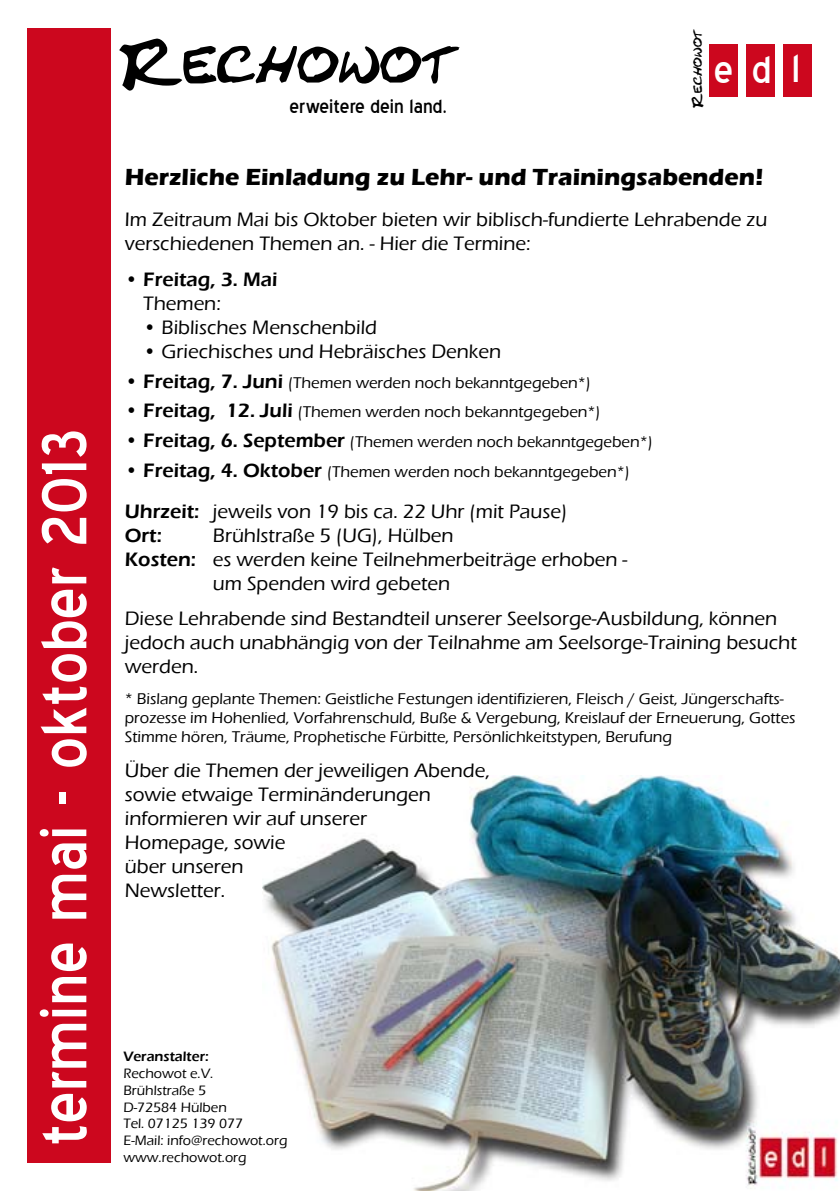
<style>
.page{position:relative;width:840px;height:1191px;background:#fff}
.page>*{position:absolute;margin:0;border:0;box-sizing:border-box;transform-origin:0 0}
.t1{font:80px "Blue Highway";color:#fff}
.t2{font:52px "Cracked Johnnie";color:#000}
.t3{font:48px "Blue Highway";color:#fff}
.t4{font:700 24px "Eras ITC";color:#000}
.t5{font:24px "Blue Highway";color:#000}
.t6{font:500 20px/24px "Eras ITC";color:#000}
.t7{font:600 20px/24px "Eras ITC";color:#000}
.t8{font:500 16px/19.2px "Eras ITC";color:#000}
.t9{font:500 14px/16.8px "Eras ITC";color:#000}
.t10{font:600 14px "Eras ITC";color:#000}
.t11{font:12px "Cracked Johnnie";color:#000}
.s1{font-weight:500}
.s2{font-size:20px}
.s3{font-weight:600;font-size:20px}
.s4{font-weight:600}
</style>
<div class="page">
<div style="left:27px;top:28px;width:83px;height:1134px;background:#cc071e"></div>
<img style="left:262px;top:775px;width:577px;height:416px">
<div style="left:708px;top:44px;width:29px;height:52px;background:#cc071e"></div>
<div style="left:745px;top:44px;width:29px;height:52px;background:#cc071e"></div>
<div style="left:782px;top:44px;width:29px;height:52px;background:#cc071e"></div>
<h1 class="t1" style="left:30px;top:1145px;width:718px;rotate:-90deg">termine mai - oktober 2013</h1>
<h2 class="t2" style="left:119px;top:38px;width:338px">Rechowot</h2>
<p class="t5" style="left:289px;top:96px;width:159px">erweitere dein land.</p>
<p class="t11" style="left:691px;top:108px;width:80px;rotate:-90deg">Rechowot</p>
<h3 class="t3" style="left:713px;top:49px;width:88px">edl</h3>
<p class="t4" style="left:125px;top:164px;width:639px">Herzliche Einladung zu Lehr- und Trainingsabenden!</p>
<p class="t6" style="left:125px;top:208px;width:643px">Im Zeitraum Mai bis Oktober bieten wir biblisch-fundierte Lehrabende zu verschiedenen Themen an. - Hier die Termine:</p>
<p class="t7" style="left:143px;top:267px;width:136px;text-indent:-18px"><span class="s1">•</span> Freitag, 3. Mai<br><span class="s1">Themen:</span></p>
<p class="t6" style="left:143px;top:315px;width:235px">• Biblisches Menschenbild</p>
<p class="t6" style="left:143px;top:339px;width:359px">• Griechisches und Hebräisches Denken</p>
<p class="t8" style="left:125px;top:373px;width:467px"><span class="s2">•</span> <span class="s3">Freitag, 7. Juni</span> (Themen werden noch bekanntgegeben*)</p>
<p class="t8" style="left:125px;top:402px;width:477px"><span class="s2">•</span> <span class="s3">Freitag, 12. Juli</span> (Themen werden noch bekanntgegeben*)</p>
<p class="t8" style="left:125px;top:432px;width:529px"><span class="s2">•</span> <span class="s3">Freitag, 6. September</span> (Themen werden noch bekanntgegeben*)</p>
<p class="t8" style="left:125px;top:462px;width:506px"><span class="s2">•</span> <span class="s3">Freitag, 4. Oktober</span> (Themen werden noch bekanntgegeben*)</p>
<p class="t6" style="left:125px;top:499px;width:444px"><span class="s4">Uhrzeit:</span> jeweils von 19 bis ca. 22 Uhr (mit Pause)<br><span class="s4">Ort:</span></p>
<p class="t6" style="left:213px;top:523px;width:242px">Brühlstraße 5 (UG), Hülben</p>
<p class="t6" style="left:125px;top:547px;width:504px"><span class="s4">Kosten:</span> es werden keine Teilnehmerbeiträge erhoben -</p>
<p class="t6" style="left:213px;top:571px;width:238px">um Spenden wird gebeten</p>
<p class="t6" style="left:125px;top:606px;width:673px">Diese Lehrabende sind Bestandteil unserer Seelsorge-Ausbildung, können jedoch auch unabhängig von der Teilnahme am Seelsorge-Training besucht werden.</p>
<p class="t8" style="left:125px;top:689px;width:671px">* Bislang geplante Themen: Geistliche Festungen identifizieren, Fleisch / Geist, Jüngerschafts&shy;prozesse im Hohenlied, Vorfahrenschuld, Buße &amp; Vergebung, Kreislauf der Erneuerung, Gottes<br>Stimme hören, Träume, Prophetische Fürbitte, Persönlichkeitstypen, Berufung</p>
<p class="t6" style="left:125px;top:759px;width:366px">Über die Themen der jeweiligen Abende, sowie etwaige Terminänderungen informieren wir auf unserer<br>Homepage, sowie<br>über unseren<br>Newsletter.</p>
<p class="t10" style="left:123px;top:1048px;width:87px">Veranstalter:</p>
<p class="t9" style="left:123px;top:1065px;width:165px">Rechowot e.V.<br>Brühlstraße 5<br>D-72584 Hülben<br>Tel. 07125 139 077<br>E-Mail: info@rechowot.org www.rechowot.org</p>
</div>
